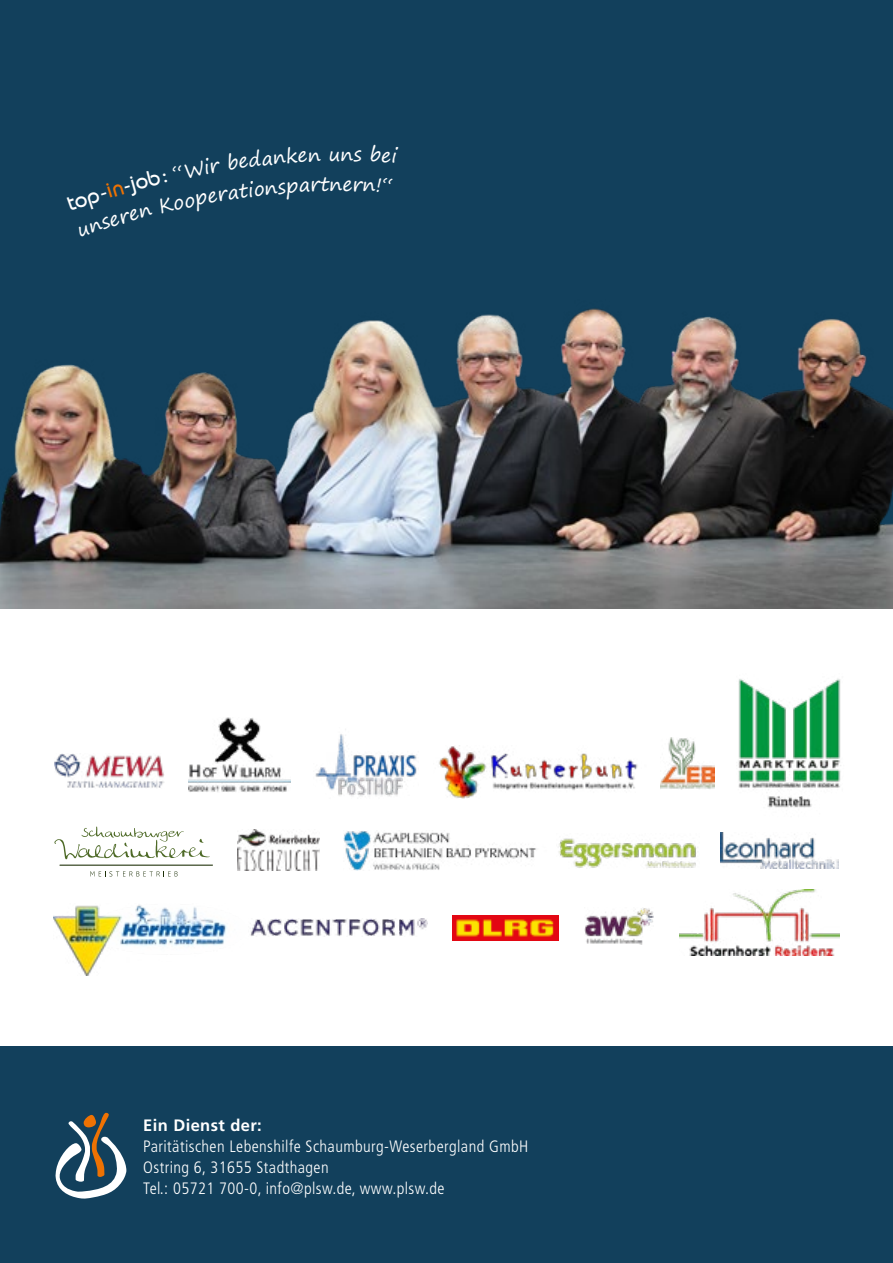
<style>
.page{position:relative;width:893px;height:1263px;background:#fff}
.page>*{position:absolute;margin:0;border:0;box-sizing:border-box;transform-origin:0 0}
.t1{font:19.5px "Segoe Print";color:#fff}
.t2{font:300 condensed 16.5px/21px "Frutiger LT Pro";letter-spacing:.025em;color:#fff}
.t3{font:700 16.5px "Frutiger LT Pro";letter-spacing:.025em;color:#fff}
</style>
<div class="page">
<div style="left:0;top:0;width:893px;height:608px;background:#12405c"></div>
<img style="left:0;top:308px;width:893px;height:300px">
<div style="left:0;top:1046px;width:893px;height:217px;background:#12405c"></div>
<svg style="left:55px;top:1113px;width:71px;height:86px"></svg>
<img style="left:344px;top:831px;width:192px;height:39px">
<img style="left:452px;top:915px;width:106px;height:26px">
<img style="left:558px;top:838px;width:138px;height:30px">
<img style="left:54px;top:904px;width:173px;height:72px">
<img style="left:660px;top:737px;width:55px;height:52px">
<img style="left:54px;top:753px;width:110px;height:35px">
<img style="left:738px;top:678px;width:103px;height:130px">
<img style="left:315px;top:734px;width:102px;height:62px">
<hr style="left:60px;top:865px;width:153px;height:1px;background:#1d3008">
<svg style="left:54px;top:827px;width:156px;height:33px"></svg>
<svg style="left:90px;top:871px;width:88px;height:5px"></svg>
<img style="left:679px;top:889px;width:160px;height:66px">
<img style="left:584px;top:908px;width:70px;height:36px">
<img style="left:250px;top:919px;width:177px;height:18px">
<img style="left:721px;top:833px;width:118px;height:35px">
<img style="left:189px;top:717px;width:102px;height:75px">
<img style="left:237px;top:829px;width:82px;height:41px">
<img style="left:493px;top:753px;width:145px;height:38px">
<img style="left:439px;top:746px;width:54px;height:52px">
<p class="t1" style="left:341px;top:136px;width:15px">n</p>
<p class="t1" style="left:342px;top:166px;width:12px">e</p>
<p class="t3" style="left:143px;top:1115px;width:120px">Ein Dienst der:</p>
<p class="t2" style="left:143px;top:1136px;width:387px">Paritätischen Lebenshilfe Schaumburg-Weserbergland GmbH<br>Ostring 6, 31655 Stadthagen<br>Tel.: 05721 700-0, info@plsw.de, www.plsw.de</p>
</div>
